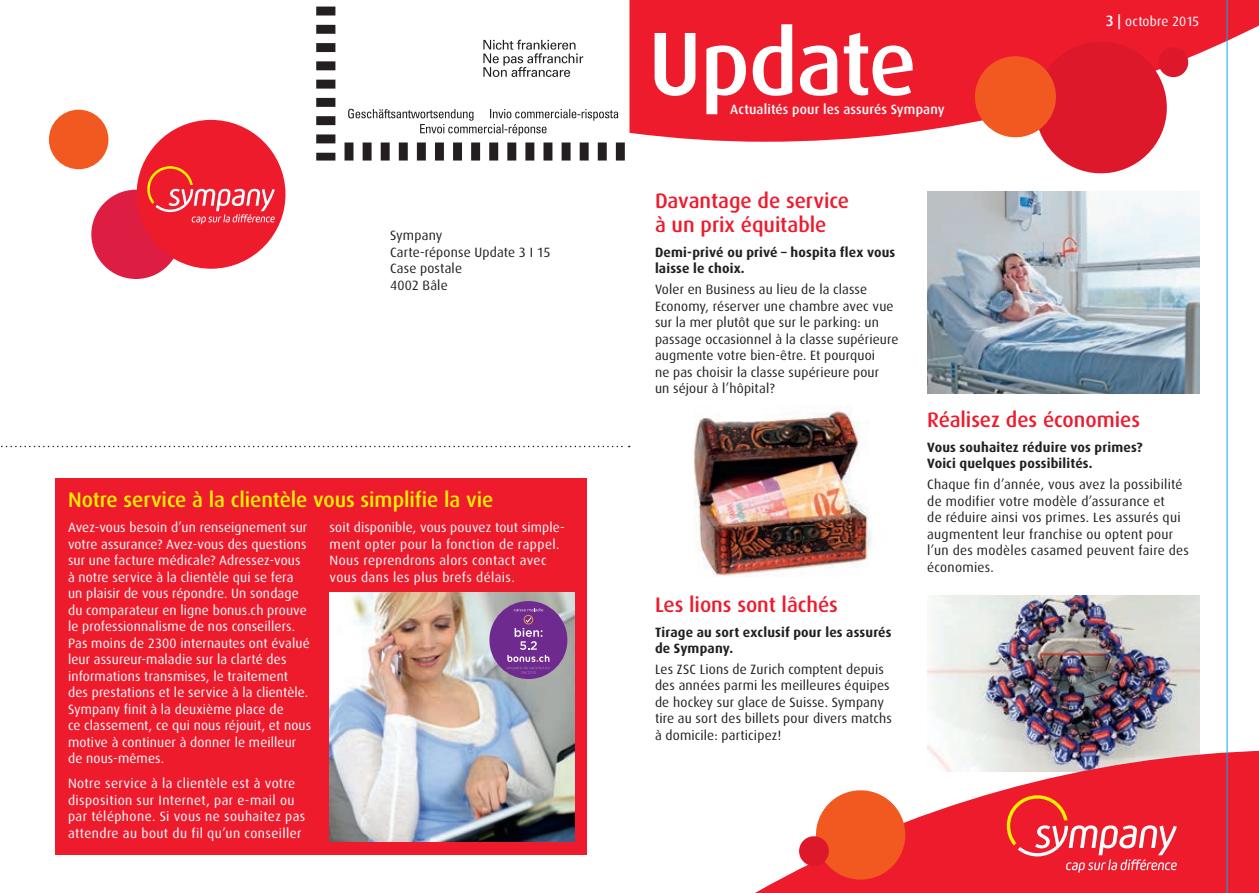
<style>
.page{position:relative;width:1259px;height:893px;background:#fff}
.page>*{position:absolute;margin:0;border:0;box-sizing:border-box;transform-origin:0 0}
.t1{font:500 90px "Dax";letter-spacing:-.02em;color:#fff}
.t2{font:500 21px/24px "Dax";letter-spacing:-.005em;color:#ee1b2d}
.t3{font:500 21px "Dax";letter-spacing:-.005em;color:#fff101}
.t4{font:13.5px/16.5px "Dax";letter-spacing:.01em;color:#fff}
.t5{font:13.5px/16.5px "Dax";letter-spacing:.01em;color:#231f20}
.t6{font:700 13.5px/16.5px "Dax";letter-spacing:.015em;color:#231f20}
.t7{font:13.5px/16.5px "Dax";letter-spacing:.03em;color:#fff}
.t8{font:500 13.5px "Dax";letter-spacing:.01em;color:#fff}
.s1{font-weight:500;font-size:15px}
</style>
<div class="page">
<img style="left:927px;top:595px;width:272px;height:155px">
<svg style="left:1px;top:446px;width:629px;height:1px"></svg>
<svg style="left:629px;top:0;width:630px;height:142px;background:#ef3c4b"></svg>
<svg style="left:755px;top:750px;width:504px;height:143px;fill:#ee1b2d"></svg>
<svg style="left:815px;top:790px;width:90px;height:90px;background:#f2663c"></svg>
<div style="left:799px;top:836px;width:30px;height:30px;background:#dc182a;border-radius:50%"></div>
<div style="left:1158px;top:47px;width:30px;height:30px;background:#dc182a;border-radius:50%"></div>
<svg style="left:971px;top:36px;width:201px;height:138px"></svg>
<div style="left:49px;top:109px;width:60px;height:61px;background:#f15921;border-radius:50%"></div>
<div style="left:55px;top:478px;width:532px;height:377px;background:#ee1b2d"></div>
<div style="left:316px;top:153px;width:19px;height:8px;background:#231f20"></div>
<div style="left:316px;top:134px;width:19px;height:9px;background:#231f20"></div>
<div style="left:316px;top:116px;width:19px;height:9px;background:#231f20"></div>
<div style="left:316px;top:98px;width:19px;height:9px;background:#231f20"></div>
<div style="left:316px;top:80px;width:19px;height:9px;background:#231f20"></div>
<div style="left:316px;top:61px;width:19px;height:9px;background:#231f20"></div>
<div style="left:316px;top:43px;width:19px;height:9px;background:#231f20"></div>
<div style="left:316px;top:25px;width:19px;height:9px;background:#231f20"></div>
<div style="left:316px;top:7px;width:19px;height:9px;background:#231f20"></div>
<div style="left:344px;top:142px;width:9px;height:19px;background:#231f20"></div>
<div style="left:363px;top:142px;width:8px;height:19px;background:#231f20"></div>
<div style="left:381px;top:142px;width:9px;height:19px;background:#231f20"></div>
<div style="left:399px;top:142px;width:9px;height:19px;background:#231f20"></div>
<div style="left:417px;top:142px;width:9px;height:19px;background:#231f20"></div>
<div style="left:435px;top:142px;width:9px;height:19px;background:#231f20"></div>
<div style="left:453px;top:142px;width:9px;height:19px;background:#231f20"></div>
<div style="left:471px;top:142px;width:9px;height:19px;background:#231f20"></div>
<div style="left:489px;top:142px;width:9px;height:19px;background:#231f20"></div>
<div style="left:507px;top:142px;width:9px;height:19px;background:#231f20"></div>
<div style="left:525px;top:142px;width:9px;height:19px;background:#231f20"></div>
<div style="left:543px;top:142px;width:9px;height:19px;background:#231f20"></div>
<div style="left:561px;top:142px;width:9px;height:19px;background:#231f20"></div>
<div style="left:579px;top:142px;width:9px;height:19px;background:#231f20"></div>
<div style="left:598px;top:142px;width:9px;height:19px;background:#231f20"></div>
<div style="left:616px;top:142px;width:9px;height:19px;background:#231f20"></div>
<svg style="left:348px;top:109px;width:270px;height:27px"></svg>
<svg style="left:483px;top:40px;width:100px;height:37px"></svg>
<img style="left:927px;top:192px;width:272px;height:201px">
<img style="left:694px;top:407px;width:177px;height:170px">
<img style="left:330px;top:593px;width:244px;height:249px">
<div style="left:489px;top:601px;width:78px;height:78px;background:#6e2a8e;border-radius:50%"></div>
<div style="left:524px;top:615px;width:9px;height:9px;border:1px solid #f79727;border-radius:50%"></div>
<svg style="left:514px;top:608px;width:29px;height:3px"></svg>
<svg style="left:507px;top:617px;width:43px;height:57px"></svg>
<svg style="left:1006px;top:795px;width:171px;height:77px;background:#f04049"></svg>
<svg style="left:91px;top:119px;width:195px;height:160px"></svg>
<hr style="left:1226px;top:0;width:1px;height:893px;background:#00aeef">
<p class="t5" style="left:390px;top:227px;width:162px">Sympany<br>Carte-réponse Update 3 I 15<br>Case postale<br>4002 Bâle</p>
<h2 class="t3" style="left:68px;top:488px;width:427px">Notre service à la clientèle vous simplifie la vie</h2>
<p class="t4" style="left:68px;top:520px;width:245px">Avez-vous besoin d’un renseignement sur votre assurance? Avez-vous des questions sur une facture médicale? Adressez-vous<br>à notre service à la clientèle qui se fera un plaisir de vous répondre. Un sondage du comparateur en ligne bonus.ch prouve le professionnalisme de nos conseillers.<br>Pas moins de 2300 internautes ont évalué leur assureur-maladie sur la clarté des informations transmises, le traitement des prestations et le service à la clientèle.<br>Sympany finit à la deuxième place de<br>ce classement, ce qui nous réjouit, et nous motive à continuer à donner le meilleur de nous-mêmes.</p>
<p class="t7" style="left:68px;top:775px;width:239px">Notre service à la clientèle est à votre disposition sur Internet, par e-mail ou par téléphone. Si vous ne souhaitez pas attendre au bout du fil qu’un conseiller</p>
<p class="t4" style="left:330px;top:519px;width:237px">soit disponible, vous pouvez tout simple&shy;ment opter pour la fonction de rappel.<br>Nous reprendrons alors contact avec vous dans les plus brefs délais.</p>
<h1 class="t1" style="left:648px;top:13px;width:270px">Update</h1>
<p class="t8" style="left:730px;top:102px;width:216px">Actualités pour les assurés Sympany</p>
<h2 class="t2" style="left:655px;top:189px;width:196px">Davantage de service à un prix équitable</h2>
<p class="t6" style="left:655px;top:244px;width:242px">Demi-privé ou privé – hospita flex vous laisse le choix.</p>
<p class="t5" style="left:655px;top:281px;width:245px">Voler en Business au lieu de la classe Economy, réserver une chambre avec vue sur la mer plutôt que sur le parking: un passage occasionnel à la classe supérieure augmente votre bien-être. Et pourquoi<br>ne pas choisir la classe supérieure pour<br>un séjour à l’hôpital?</p>
<p class="t4" style="left:1106px;top:13px;width:95px"><span class="s1">3 |</span> octobre 2015</p>
<h2 class="t2" style="left:655px;top:592px;width:184px">Les lions sont lâchés</h2>
<p class="t6" style="left:655px;top:624px;width:238px">Tirage au sort exclusif pour les assurés de Sympany.</p>
<p class="t5" style="left:655px;top:661px;width:238px">Les ZSC Lions de Zurich comptent depuis des années parmi les meilleures équipes de hockey sur glace de Suisse. Sympany tire au sort des billets pour divers matchs à domicile: participez!</p>
<h2 class="t2" style="left:927px;top:408px;width:214px">Réalisez des économies</h2>
<p class="t6" style="left:927px;top:439px;width:217px">Vous souhaitez réduire vos primes?<br>Voici quelques possibilités.</p>
<p class="t5" style="left:927px;top:476px;width:263px">Chaque fin d’année, vous avez la possibilité de modifier votre modèle d’assurance et<br>de réduire ainsi vos primes. Les assurés qui augmentent leur franchise ou optent pour l’un des modèles casamed peuvent faire des économies.</p>
</div>
